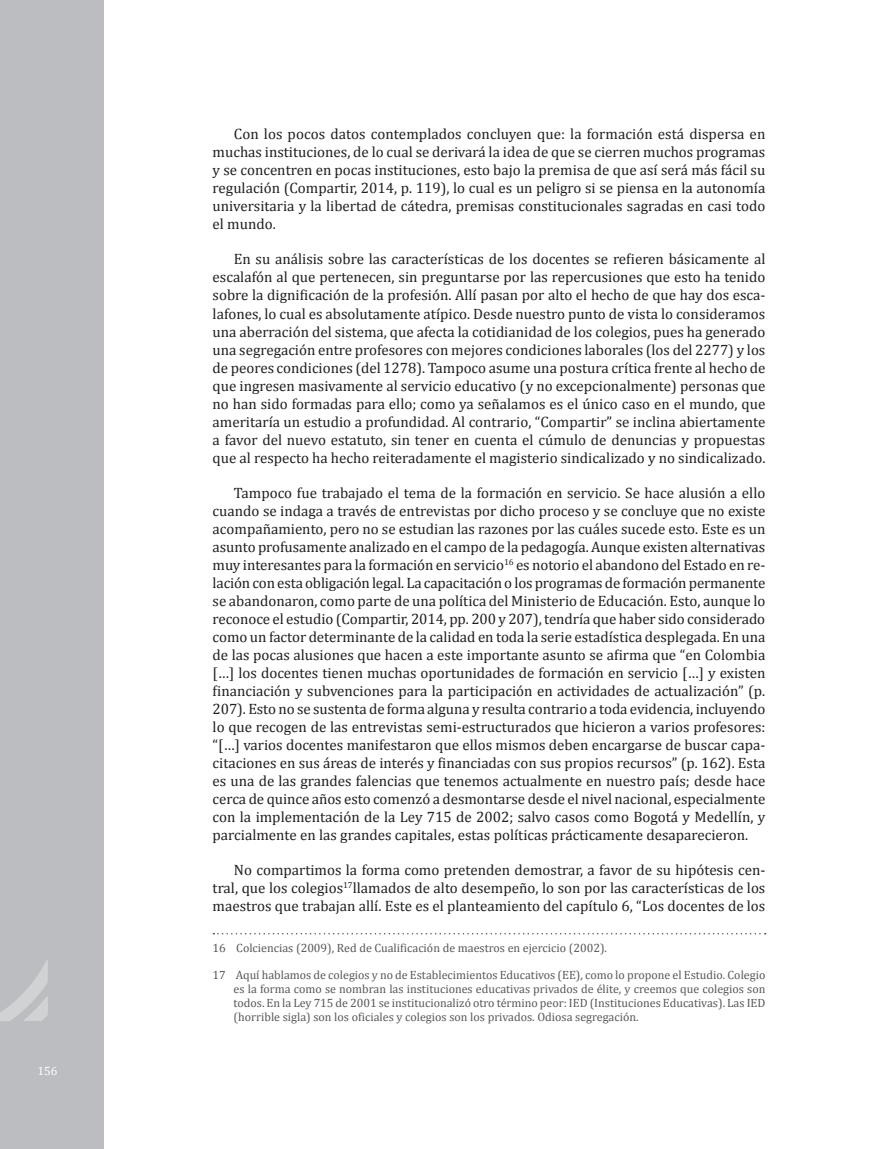
<style>
.page{position:relative;width:893px;height:1149px;background:#fff}
.page>*{position:absolute;margin:0;border:0;box-sizing:border-box;transform-origin:0 0}
.C__DE_TEXTO{font:15px/18px "Cambria";color:#231f20;text-align:justify}
.PIE_con_sin__FILETE{font:12px/14.2px "Cambria";color:#57585a;text-align:justify}
.PIE_con_FILETE{font:12px "Cambria";color:#57585a}
.t1{font:12px "Cambria";color:#fff}
</style>
<div class="page">
<div style="left:0;top:0;width:104px;height:1148px;background:#bcbdc0"></div>
<svg style="left:0;top:960px;width:48px;height:60px"></svg>
<svg style="left:213px;top:933px;width:553px;height:2px"></svg>
<p class="t1" style="left:37px;top:1063px;width:21px">156</p>
<p class="C__DE_TEXTO" style="left:213px;top:125px;width:554px;text-indent:21px">Con los pocos datos contemplados concluyen que: la formación está dispersa en muchas instituciones, de lo cual se derivará la idea de que se cierren muchos programas y se concentren en pocas instituciones, esto bajo la premisa de que así será más fácil su regulación (Compartir, 2014, p. 119), lo cual es un peligro si se piensa en la autonomía universitaria y la libertad de cátedra, premisas constitucionales sagradas en casi todo el mundo.</p>
<p class="C__DE_TEXTO" style="left:213px;top:250px;width:554px;text-indent:21px">En su análisis sobre las características de los docentes se refieren básicamente al escalafón al que pertenecen, sin preguntarse por las repercusiones que esto ha tenido sobre la dignificación de la profesión. Allí pasan por alto el hecho de que hay dos esca&shy;lafones, lo cual es absolutamente atípico. Desde nuestro punto de vista lo consideramos una aberración del sistema, que afecta la cotidianidad de los colegios, pues ha generado una segregación entre profesores con mejores condiciones laborales (los del 2277) y los de peores condiciones (del 1278). Tampoco asume una postura crítica frente al hecho de que ingresen masivamente al servicio educativo (y no excepcionalmente) personas que no han sido formadas para ello; como ya señalamos es el único caso en el mundo, que ameritaría un estudio a profundidad. Al contrario, “Compartir” se inclina abiertamente a favor del nuevo estatuto, sin tener en cuenta el cúmulo de denuncias y propuestas que al respecto ha hecho reiteradamente el magisterio sindicalizado y no sindicalizado.</p>
<p class="C__DE_TEXTO" style="left:213px;top:483px;width:554px;text-indent:21px">Tampoco fue trabajado el tema de la formación en servicio. Se hace alusión a ello cuando se indaga a través de entrevistas por dicho proceso y se concluye que no existe acompañamiento, pero no se estudian las razones por las cuáles sucede esto. Este es un asunto profusamente analizado en el campo de la pedagogía. Aunque existen alternativas muy interesantes para la formación en servicio<sup>16</sup> es notorio el abandono del Estado en re&shy;lación con esta obligación legal. La capacitación o los programas de formación permanente se abandonaron, como parte de una política del Ministerio de Educación. Esto, aunque lo reconoce el estudio (Compartir, 2014, pp. 200 y 207), tendría que haber sido considerado como un factor determinante de la calidad en toda la serie estadística desplegada. En una de las pocas alusiones que hacen a este importante asunto se afirma que “en Colombia […] los docentes tienen muchas oportunidades de formación en servicio […] y existen financiación y subvenciones para la participación en actividades de actualización” (p.<br>207). Esto no se sustenta de forma alguna y resulta contrario a toda evidencia, incluyendo lo que recogen de las entrevistas semi-estructurados que hicieron a varios profesores: “[…] varios docentes manifestaron que ellos mismos deben encargarse de buscar capa&shy;citaciones en sus áreas de interés y financiadas con sus propios recursos” (p. 162). Esta es una de las grandes falencias que tenemos actualmente en nuestro país; desde hace cerca de quince años esto comenzó a desmontarse desde el nivel nacional, especialmente con la implementación de la Ley 715 de 2002; salvo casos como Bogotá y Medellín, y parcialmente en las grandes capitales, estas políticas prácticamente desaparecieron.</p>
<p class="C__DE_TEXTO" style="left:213px;top:860px;width:554px;text-indent:21px">No compartimos la forma como pretenden demostrar, a favor de su hipótesis cen&shy;tral, que los colegios<sup>17</sup>llamados de alto desempeño, lo son por las características de los maestros que trabajan allí. Este es el planteamiento del capítulo 6, “Los docentes de los</p>
<p class="PIE_con_FILETE" style="left:213px;top:940px;width:396px">16 Colciencias (2009), Red de Cualificación de maestros en ejercicio (2002).</p>
<p class="PIE_con_sin__FILETE" style="left:234px;top:966px;width:533px;text-indent:-21px">17 Aquí hablamos de colegios y no de Establecimientos Educativos (EE), como lo propone el Estudio. Colegio es la forma como se nombran las instituciones educativas privados de élite, y creemos que colegios son todos. En la Ley 715 de 2001 se institucionalizó otro término peor: IED (Instituciones Educativas). Las IED (horrible sigla) son los oficiales y colegios son los privados. Odiosa segregación.</p>
</div>
